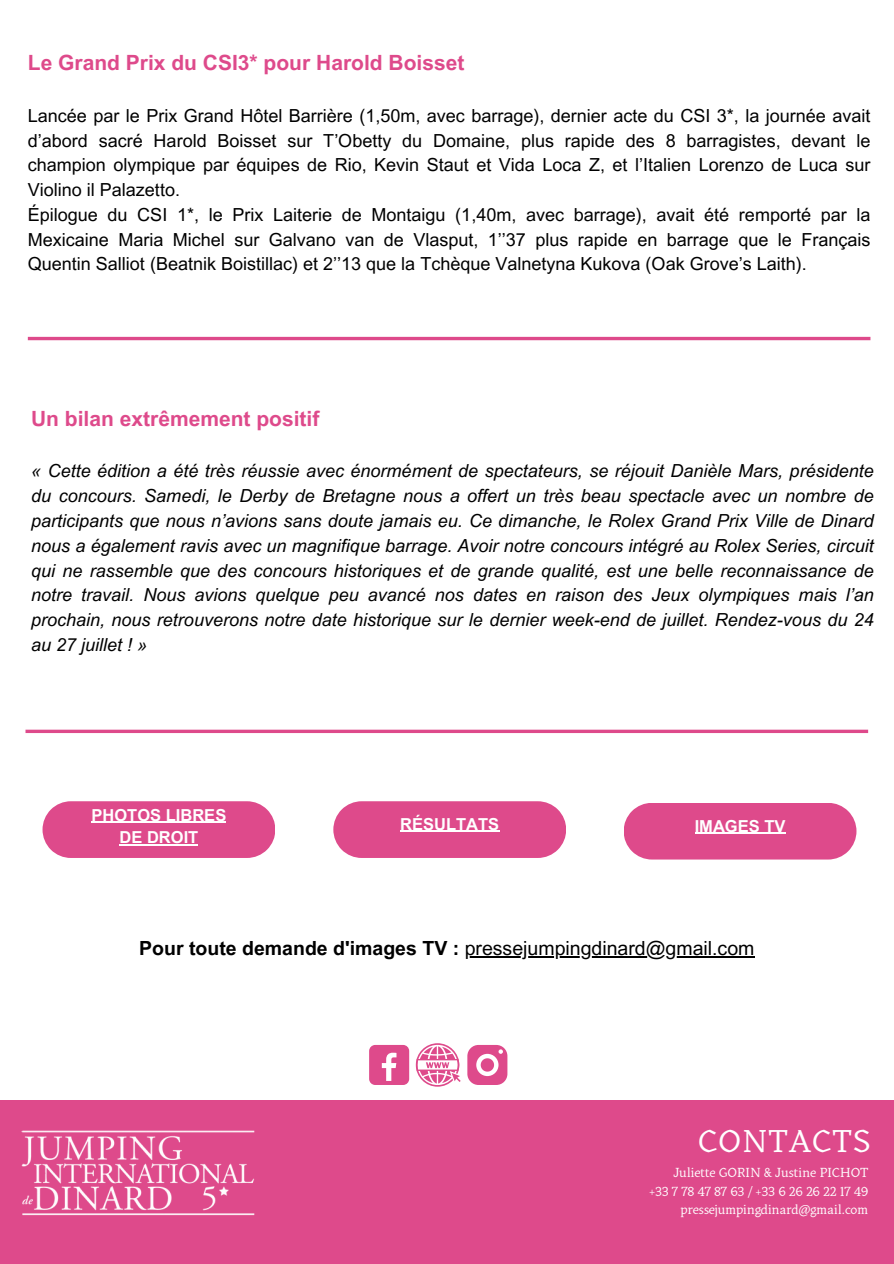
<style>
.page{position:relative;width:894px;height:1264px;background:#fff}
.page>*{position:absolute;margin:0;border:0;box-sizing:border-box;transform-origin:0 0}
.t1{font:32.55px "Kitsch Text";letter-spacing:.01em;color:#fff}
.t2{font:700 21px "Arial MT Pro";color:#de4a8b}
.t3{font:19.5px "Arial MT Pro";color:#000}
.t4{font:italic 18px/24.8px "Arial MT Pro";color:#000;text-align:justify}
.t5{font:18px/24.8px "Arial MT Pro";color:#000}
.t6{font:700 16.5px/22.5px "Arial MT Pro";color:#fff;text-align:center}
.t7{font:13.5px "Kitsch Text";letter-spacing:-.025em;color:#fff}
.s1{font-weight:700}
</style>
<div class="page">
<div style="left:0;top:1099px;width:893px;height:164px;background:#de4a8b"></div>
<img style="left:22px;top:1130px;width:233px;height:86px">
<div style="left:369px;top:1044px;width:40px;height:40px;background:#de4a8b;border-radius:6px"></div>
<svg style="left:382px;top:1052px;width:14px;height:28px"></svg>
<svg style="left:467px;top:1045px;width:40px;height:39px"></svg>
<svg style="left:415px;top:1043px;width:45px;height:43px"></svg>
<svg style="left:42px;top:801px;width:233px;height:57px;background:#e05793"></svg>
<svg style="left:333px;top:801px;width:233px;height:57px;background:#df5491"></svg>
<hr style="left:464px;top:956px;width:290px;height:1px;background:#000">
<hr style="left:91px;top:821px;width:135px;height:1px;background:#fff">
<hr style="left:119px;top:844px;width:79px;height:1px;background:#fff">
<hr style="left:400px;top:830px;width:99px;height:2px;background:#fff">
<div style="left:624px;top:803px;width:232px;height:56px;background:#de4a8b"></div>
<hr style="left:694px;top:832px;width:91px;height:2px;background:#fff">
<hr style="left:28px;top:337px;width:842px;height:3px;background:#de4a8b">
<svg style="left:25px;top:729px;width:842px;height:4px;background:#e3689e"></svg>
<h1 class="t2" style="left:28px;top:55px;width:438px">Le Grand Prix du CSI3* pour Harold Boisset</h1>
<p class="t5" style="left:28px;top:105px;width:843px">Lancée par le Prix Grand Hôtel Barrière (1,50m, avec barrage), dernier acte du CSI 3*, la journée avait d’abord sacré Harold Boisset sur T’Obetty du Domaine, plus rapide des 8 barragistes, devant le champion olympique par équipes de Rio, Kevin Staut et Vida Loca Z, et l’Italien Lorenzo de Luca sur Violino il Palazetto.<br>Épilogue du CSI 1*, le Prix Laiterie de Montaigu (1,40m, avec barrage), avait été remporté par la Mexicaine Maria Michel sur Galvano van de Vlasput, 1’’37 plus rapide en barrage que le Français Quentin Salliot (Beatnik Boistillac) et 2’’13 que la Tchèque Valnetyna Kukova (Oak Grove’s Laith).</p>
<p class="t2" style="left:31px;top:410px;width:290px">Un bilan extrêmement positif</p>
<p class="t4" style="left:31px;top:461px;width:843px">« Cette édition a été très réussie avec énormément de spectateurs, se réjouit Danièle Mars, présidente du concours. Samedi, le Derby de Bretagne nous a offert un très beau spectacle avec un nombre de participants que nous n’avions sans doute jamais eu. Ce dimanche, le Rolex Grand Prix Ville de Dinard nous a également ravis avec un magnifique barrage. Avoir notre concours intégré au Rolex Series, circuit qui ne rassemble que des concours historiques et de grande qualité, est une belle reconnaissance de notre travail. Nous avions quelque peu avancé nos dates en raison des Jeux olympiques mais l’an prochain, nous retrouverons notre date historique sur le dernier week-end de juillet. Rendez-vous du 24 au 27 juillet ! »</p>
<h3 class="t6" style="left:91px;top:805px;width:136px">PHOTOS LIBRES<br>DE DROIT</h3>
<p class="t6" style="left:400px;top:814px;width:100px">RÉSULTATS</p>
<p class="t6" style="left:694px;top:816px;width:92px">IMAGES TV</p>
<h4 class="t3" style="left:139px;top:941px;width:616px"><span class="s1">Pour toute demande d'images TV :</span> pressejumpingdinard@gmail.com</h4>
<h5 class="t1" style="left:697px;top:1121px;width:174px">CONTACTS</h5>
<h2 class="t7" style="left:673px;top:1164px;width:197px">Juliette GORIN &amp; Justine PICHOT</h2>
<h5 class="t7" style="left:649px;top:1182px;width:220px">+33 7 78 47 87 63 / +33 6 26 26 22 17 49</h5>
<h4 class="t7" style="left:680px;top:1200px;width:189px">pressejumpingdinard@gmail.com</h4>
</div>
